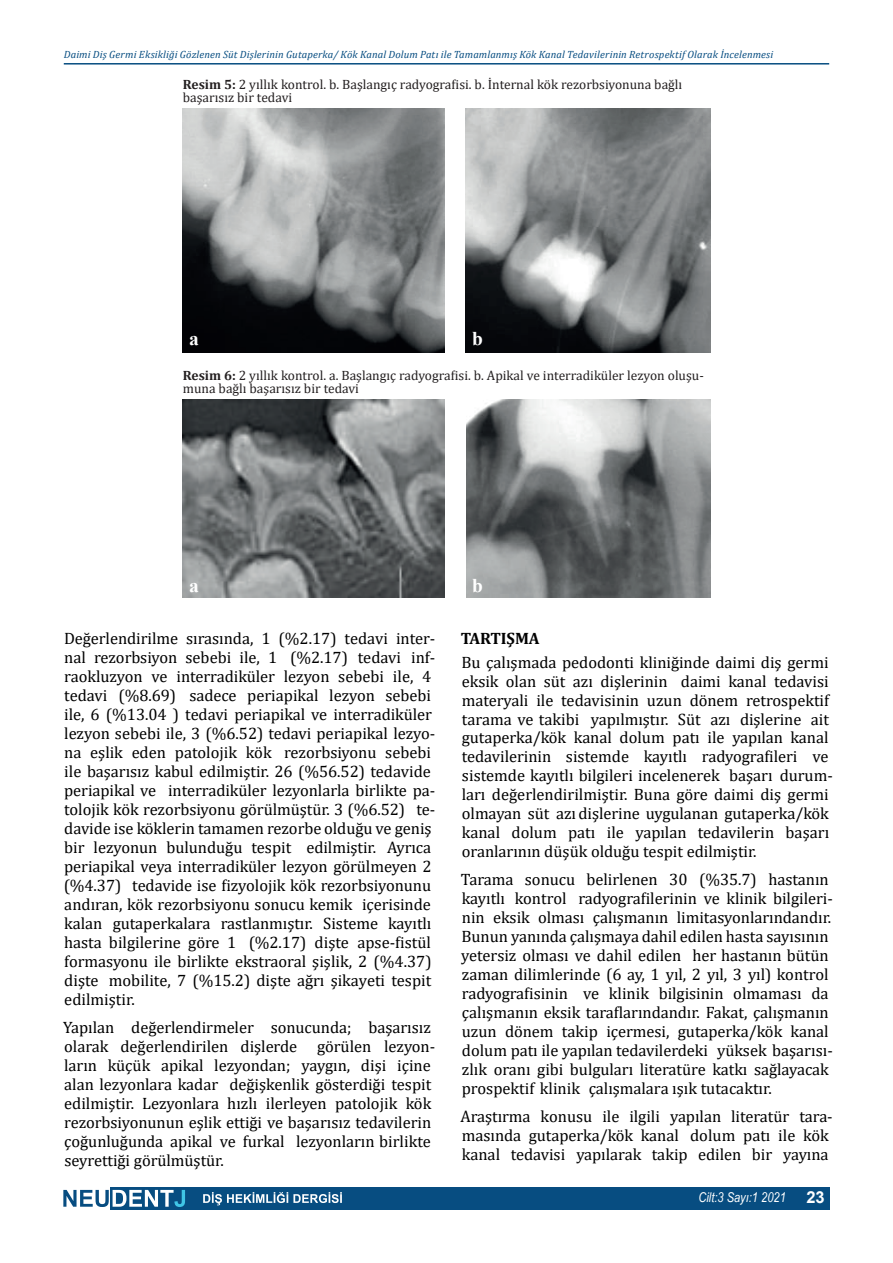
<style>
.page{position:relative;width:893px;height:1263px;background:#fff}
.page>*{position:absolute;margin:0;border:0;box-sizing:border-box;transform-origin:0 0}
.t1{font:700 19.5px "Times New Roman";color:#fff}
.t2{font:16.5px/18.9px "Cambria";letter-spacing:-.005em;color:#000}
.t3{font:700 16.5px "Cambria";letter-spacing:-.005em;color:#000}
.t4{font:13.5px/13.5px "Cambria";color:#231f20}
.t5{font:italic 13.5px "Arial Narrow";color:#fff}
.t6{font:italic 10.5px "Cambria";letter-spacing:.01em;color:#074d81}
.s1{font-weight:700}
.s2{font-family:"Arial";font-weight:700;font-style:normal;font-size:16.5px}
</style>
<div class="page">
<div style="left:110px;top:1187px;width:719px;height:22px;background:#074d81"></div>
<svg style="left:63px;top:1190px;width:122px;height:17px"></svg>
<svg style="left:203px;top:1192px;width:139px;height:13px"></svg>
<hr style="left:64px;top:63px;width:765px;height:2px;background:#074d81">
<img style="left:183px;top:108px;width:261px;height:244px">
<img style="left:465px;top:108px;width:245px;height:244px">
<img style="left:183px;top:399px;width:262px;height:198px">
<img style="left:466px;top:399px;width:244px;height:198px">
<p class="t6" style="left:64px;top:47px;width:711px">Daimi Diş Germi Eksikliği Gözlenen Süt Dişlerinin Gutaperka/ Kök Kanal Dolum Patı ile Tamamlanmış Kök Kanal Tedavilerinin Retrospektif Olarak İncelenmesi</p>
<p class="t4" style="left:183px;top:77px;width:501px"><span class="s1">Resim 5:</span> 2 yıllık kontrol. b. Başlangıç radyografisi. b. İnternal kök rezorbsiyonuna bağlı başarısız bir tedavi</p>
<p class="t1" style="left:189px;top:324px;width:11px">a</p>
<p class="t1" style="left:472px;top:324px;width:12px">b</p>
<p class="t4" style="left:183px;top:368px;width:522px"><span class="s1">Resim 6:</span> 2 yıllık kontrol. a. Başlangıç radyografisi. b. Apikal ve interradiküler lezyon oluşu&shy;muna bağlı başarısız bir tedavi</p>
<p class="t1" style="left:189px;top:571px;width:11px">a</p>
<p class="t2" style="left:64px;top:629px;width:373px">Değerlendirilme sırasında, 1 (%2.17) tedavi inter&shy;nal rezorbsiyon sebebi ile, 1 (%2.17) tedavi inf&shy;raokluzyon ve interradiküler lezyon sebebi ile, 4 tedavi (%8.69) sadece periapikal lezyon sebebi ile, 6 (%13.04 ) tedavi periapikal ve interradiküler lezyon sebebi ile, 3 (%6.52) tedavi periapikal lezyo&shy;na eşlik eden patolojik kök rezorbsiyonu sebebi ile başarısız kabul edilmiştir. 26 (%56.52) tedavide periapikal ve interradiküler lezyonlarla birlikte pa&shy;tolojik kök rezorbsiyonu görülmüştür. 3 (%6.52) te&shy;davide ise köklerin tamamen rezorbe olduğu ve geniş bir lezyonun bulunduğu tespit edilmiştir. Ayrıca periapikal veya interradiküler lezyon görülmeyen 2 (%4.37) tedavide ise fizyolojik kök rezorbsiyonunu andıran, kök rezorbsiyonu sonucu kemik içerisinde kalan gutaperkalara rastlanmıştır. Sisteme kayıtlı hasta bilgilerine göre 1 (%2.17) dişte apse-fistül formasyonu ile birlikte ekstraoral şişlik, 2 (%4.37) dişte mobilite, 7 (%15.2) dişte ağrı şikayeti tespit edilmiştir.</p>
<p class="t2" style="left:63px;top:1018px;width:374px">Yapılan değerlendirmeler sonucunda; başarısız olarak değerlendirilen dişlerde görülen lezyon&shy;ların küçük apikal lezyondan; yaygın, dişi içine alan lezyonlara kadar değişkenlik gösterdiği tespit edilmiştir. Lezyonlara hızlı ilerleyen patolojik kök rezorbsiyonunun eşlik ettiği ve başarısız tedavilerin çoğunluğunda apikal ve furkal lezyonların birlikte seyrettiği görülmüştür.</p>
<p class="t1" style="left:472px;top:571px;width:12px">b</p>
<p class="t3" style="left:461px;top:627px;width:80px">TARTIŞMA</p>
<p class="t2" style="left:462px;top:652px;width:373px">Bu çalışmada pedodonti kliniğinde daimi diş germi eksik olan süt azı dişlerinin daimi kanal tedavisi materyali ile tedavisinin uzun dönem retrospektif tarama ve takibi yapılmıştır. Süt azı dişlerine ait gutaperka/kök kanal dolum patı ile yapılan kanal tedavilerinin sistemde kayıtlı radyografileri ve sistemde kayıtlı bilgileri incelenerek başarı durum&shy;ları değerlendirilmiştir. Buna göre daimi diş germi olmayan süt azı dişlerine uygulanan gutaperka/kök kanal dolum patı ile yapılan tedavilerin başarı oranlarının düşük olduğu tespit edilmiştir.</p>
<p class="t2" style="left:461px;top:870px;width:373px">Tarama sonucu belirlenen 30 (%35.7) hastanın kayıtlı kontrol radyografilerinin ve klinik bilgileri&shy;nin eksik olması çalışmanın limitasyonlarındandır.<br>Bunun yanında çalışmaya dahil edilen hasta sayısının yetersiz olması ve dahil edilen her hastanın bütün zaman dilimlerinde (6 ay, 1 yıl, 2 yıl, 3 yıl) kontrol radyografisinin ve klinik bilgisinin olmaması da çalışmanın eksik taraflarındandır. Fakat, çalışmanın uzun dönem takip içermesi, gutaperka/kök kanal dolum patı ile yapılan tedavilerdeki yüksek başarısı&shy;zlık oranı gibi bulguları literatüre katkı sağlayacak prospektif klinik çalışmalara ışık tutacaktır.</p>
<p class="t2" style="left:460px;top:1107px;width:374px">Araştırma konusu ile ilgili yapılan literatür tara&shy;masında gutaperka/kök kanal dolum patı ile kök kanal tedavisi yapılarak takip edilen bir yayına</p>
<p class="t5" style="left:698px;top:1188px;width:128px">Cilt:3 Sayı:1 2021 <span class="s2">23</span></p>
</div>
